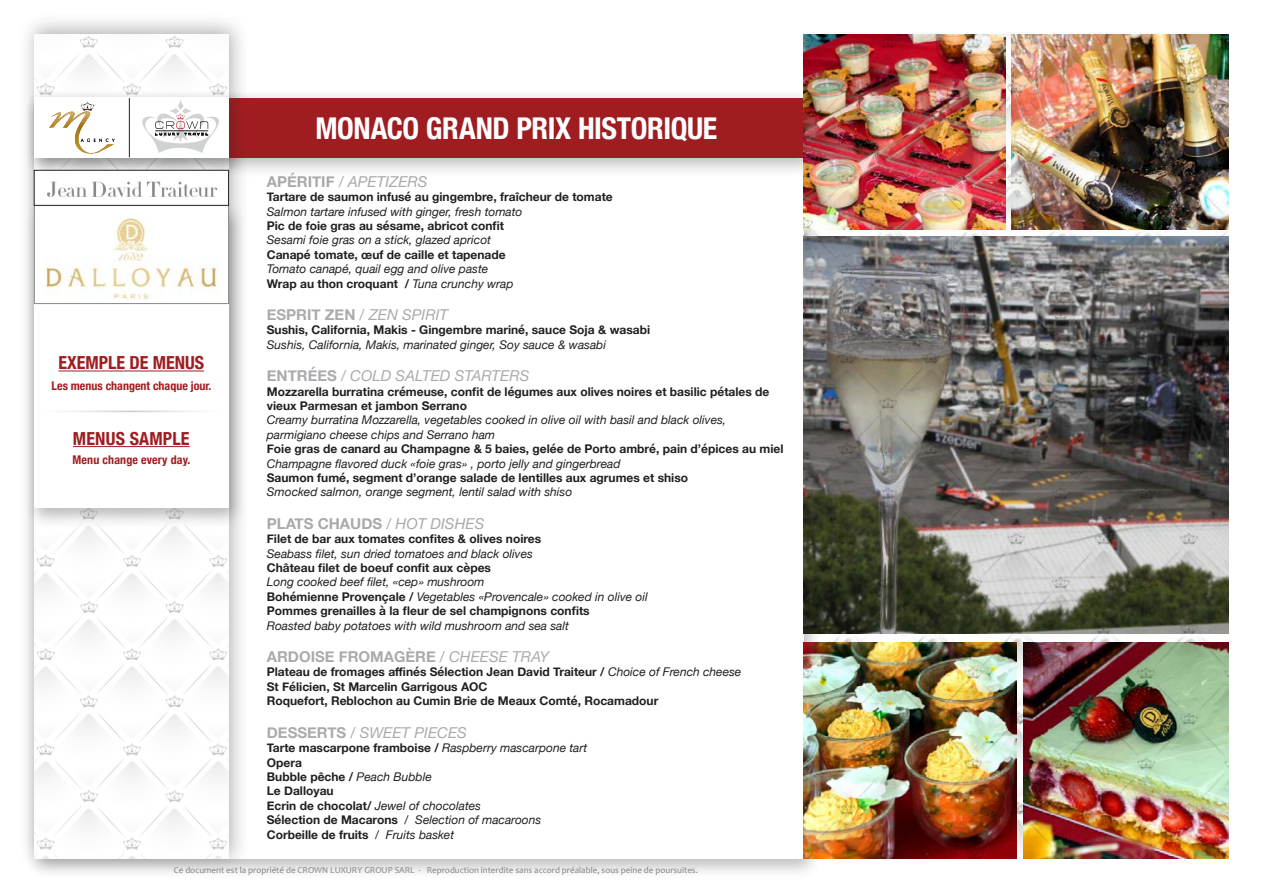
<style>
.page{position:relative;width:1263px;height:893px;background:#fff}
.page>*{position:absolute;margin:0;border:0;box-sizing:border-box;transform-origin:0 0}
.t1{font:700 condensed 30px "Helvetica Neue";letter-spacing:-.01em;color:#fff}
.t2{font:700 condensed 18px "Helvetica Neue";color:#9f1d20}
.t3{font:700 15px "Helvetica Neue";color:#aaabaf}
.t4{font:italic 15px "Helvetica Neue";color:#aaabaf}
.t5{font:700 15px "Helvetica Neue";color:#a8a9ad}
.t6{font:italic 15px "Helvetica Neue";color:#a8a9ad}
.t7{font:700 12px/14.4px "Helvetica Neue";color:#231f20}
.t8{font:italic 12px/14.4px "Helvetica Neue";color:#231f20}
.t9{font:700 condensed 12px "Helvetica Neue";color:#9f1d20}
.t10{font:9px "Candara";color:#87878a}
.s1{font-weight:700;font-style:normal}
.s2{font-weight:400}
.s3{font-weight:400;font-style:italic}
.s4{font-style:normal}
</style>
<div class="page">
<div style="left:18px;top:12px;width:232px;height:862px;background:#231f20;opacity:.35"></div>
<img style="left:34px;top:34px;width:195px;height:825px">
<div style="left:24px;top:90px;width:798px;height:88px;background:#231f20;opacity:.3"></div>
<div style="left:34px;top:98px;width:770px;height:59px;background:#9f1d20"></div>
<div style="left:24px;top:89px;width:223px;height:89px;background:#231f20;opacity:.3"></div>
<div style="left:34px;top:97px;width:195px;height:60px;background:#fff"></div>
<hr style="left:129px;top:98px;width:1px;height:59px;background:#231f20">
<svg style="left:49px;top:102px;width:66px;height:59px"></svg>
<svg style="left:142px;top:100px;width:77px;height:53px"></svg>
<div style="left:24px;top:201px;width:223px;height:328px;background:#231f20;opacity:.3"></div>
<div style="left:34px;top:209px;width:195px;height:299px;background:#fff"></div>
<hr style="left:58px;top:370px;width:146px;height:1px;background:#9f1d20">
<hr style="left:73px;top:446px;width:117px;height:1px;background:#9f1d20">
<img style="left:36px;top:172px;width:191px;height:128px">
<div style="left:34px;top:205px;width:195px;height:99px;border:1px solid #87878a"></div>
<div style="left:34px;top:170px;width:195px;height:36px;border:1px solid #231f20"></div>
<img style="left:804px;top:34px;width:425px;height:825px">
<h2 class="t2" style="left:58px;top:348px;width:147px">EXEMPLE DE MENUS</h2>
<p class="t9" style="left:52px;top:376px;width:161px">Les menus changent chaque jour.</p>
<h2 class="t2" style="left:73px;top:423px;width:118px">MENUS SAMPLE</h2>
<p class="t9" style="left:73px;top:450px;width:119px">Menu change every day.</p>
<h1 class="t1" style="left:315px;top:103px;width:403px">MONACO GRAND PRIX HISTORIQUE</h1>
<p class="t6" style="left:267px;top:171px;width:162px"><span class="s1">APÉRITIF</span> / APETIZERS</p>
<p class="t7" style="left:267px;top:190px;width:347px">Tartare de saumon infusé au gingembre, fraîcheur de tomate</p>
<p class="t8" style="left:267px;top:205px;width:257px">Salmon tartare infused with ginger, fresh tomato</p>
<p class="t7" style="left:267px;top:219px;width:239px">Pic de foie gras au sésame, abricot confit</p>
<p class="t8" style="left:267px;top:234px;width:226px">Sesami foie gras on a stick, glazed apricot</p>
<p class="t7" style="left:267px;top:248px;width:240px">Canapé tomate, œuf de caille et tapenade</p>
<p class="t8" style="left:267px;top:262px;width:248px">Tomato canapé, quail egg and olive paste<br><span class="s1">Wrap au thon croquant /</span> Tuna crunchy wrap</p>
<p class="t3" style="left:267px;top:303px;width:183px">ESPRIT ZEN <span class="s2">/</span> <span class="s3">ZEN SPIRIT</span></p>
<p class="t7" style="left:267px;top:323px;width:385px">Sushis, California, Makis - Gingembre mariné, sauce Soja &amp; wasabi</p>
<p class="t8" style="left:267px;top:338px;width:341px">Sushis, California, Makis, marinated ginger, Soy sauce &amp; wasabi</p>
<p class="t4" style="left:267px;top:365px;width:264px"><span class="s1">ENTRÉES</span> / COLD SALTED STARTERS</p>
<p class="t7" style="left:267px;top:384px;width:504px">Mozzarella burratina crémeuse, confit de légumes aux olives noires et basilic pétales de vieux Parmesan et jambon Serrano</p>
<p class="t8" style="left:267px;top:414px;width:461px">Creamy burratina Mozzarella, vegetables cooked in olive oil with basil and black olives, parmigiano cheese chips and Serrano ham</p>
<p class="t7" style="left:267px;top:442px;width:518px">Foie gras de canard au Champagne &amp; 5 baies, gelée de Porto ambré, pain d’épices au miel</p>
<p class="t8" style="left:267px;top:457px;width:355px">Champagne flavored duck «foie gras» , porto jelly and gingerbread</p>
<p class="t7" style="left:267px;top:471px;width:423px">Saumon fumé, segment d’orange salade de lentilles aux agrumes et shiso</p>
<p class="t8" style="left:267px;top:486px;width:307px">Smocked salmon, orange segment, lentil salad with shiso</p>
<p class="t5" style="left:267px;top:512px;width:219px">PLATS CHAUDS <span class="s3">/ HOT DISHES</span></p>
<p class="t7" style="left:267px;top:532px;width:276px">Filet de bar aux tomates confites &amp; olives noires</p>
<p class="t8" style="left:267px;top:547px;width:268px">Seabass filet, sun dried tomatoes and black olives</p>
<p class="t7" style="left:267px;top:561px;width:226px">Château filet de boeuf confit aux cèpes</p>
<p class="t8" style="left:267px;top:576px;width:382px">Long cooked beef filet, «cep» mushroom<br><span class="s1">Bohémienne Provençale /</span> Vegetables «Provencale» cooked in olive oil<br><span class="s1">Pommes grenailles à la fleur de sel champignons confits</span></p>
<p class="t8" style="left:267px;top:619px;width:304px">Roasted baby potatoes with wild mushroom and sea salt</p>
<p class="t3" style="left:267px;top:645px;width:284px">ARDOISE FROMAGÈRE <span class="s2">/</span> <span class="s3">CHEESE TRAY</span></p>
<p class="t7" style="left:267px;top:665px;width:476px">Plateau de fromages affinés Sélection Jean David Traiteur / <span class="s3">Choice of French cheese<br></span>St Félicien, St Marcelin Garrigous AOC<br>Roquefort, Reblochon au Cumin Brie de Meaux Comté, Rocamadour</p>
<p class="t4" style="left:267px;top:721px;width:202px"><span class="s1">DESSERTS</span> <span class="s4">/</span> SWEET PIECES</p>
<p class="t7" style="left:267px;top:741px;width:322px">Tarte mascarpone framboise / <span class="s3">Raspberry mascarpone tart<br></span>Opera<br>Bubble pêche / <span class="s3">Peach Bubble<br></span>Le Dalloyau<br>Ecrin de chocolat/ <span class="s3">Jewel of chocolates<br></span>Sélection de Macarons <span class="s3">/ Selection of macaroons<br></span>Corbeille de fruits <span class="s3">/ Fruits basket</span></p>
<p class="t10" style="left:174px;top:864px;width:526px">Ce document est la propriété de CROWN LUXURY GROUP SARL - Reproduction interdite sans accord préalable, sous peine de poursuites.</p>
</div>
